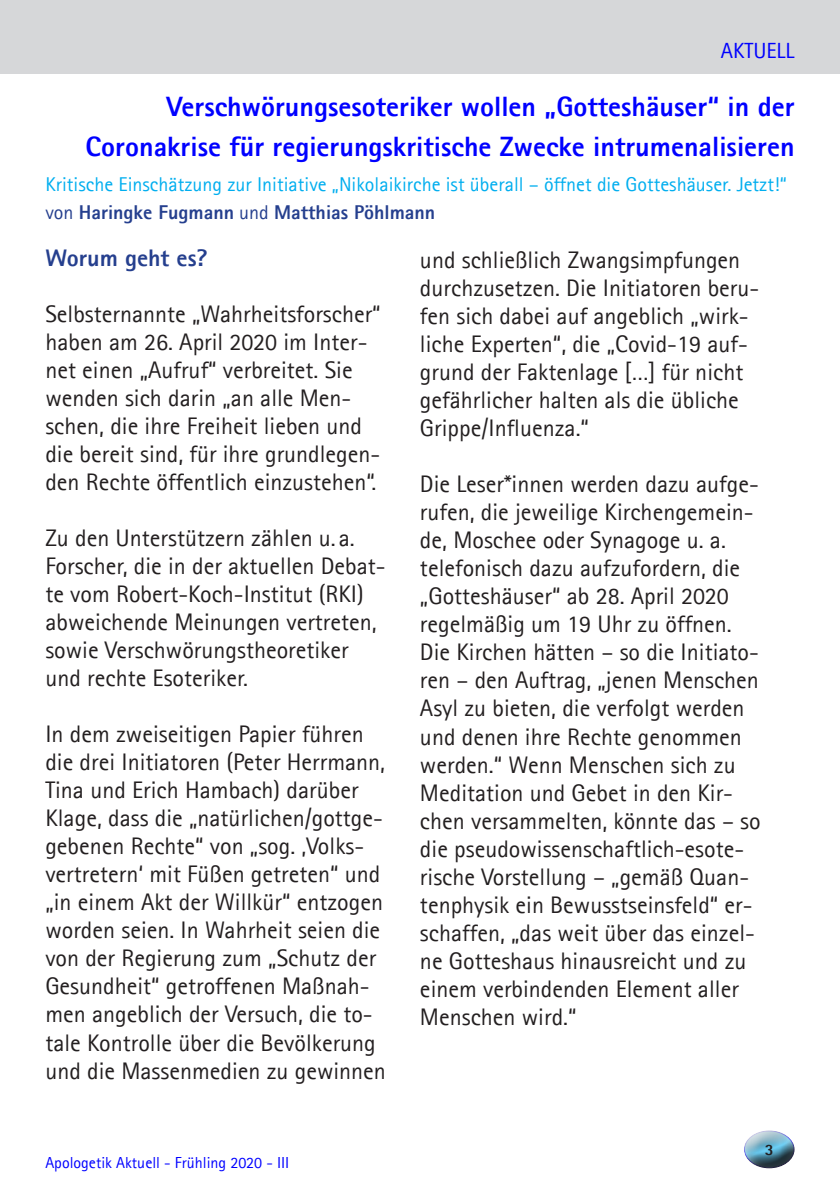
<style>
.page{position:relative;width:840px;height:1191px;background:#fff}
.page>*{position:absolute;margin:0;border:0;box-sizing:border-box;transform-origin:0 0}
.t1{font:800 28px "Agfa Rotis Sans Serif";color:#00f}
.Body_Text{font:24px/28px "Agfa Rotis Sans Serif";color:#231f20}
.t2{font:800 24px "Agfa Rotis Sans Serif";color:#253f8e}
.t3{font:22px "Agfa Rotis Sans Serif";color:#00f}
.t4{font:20px "Agfa Rotis Sans Serif";color:#00aeef}
.t5{font:800 20px "Agfa Rotis Sans Serif";color:#253f8e}
.t6{font:16px "Agfa Rotis Sans Serif";color:#00f}
.t7{font:800 16px "Agfa Rotis Sans Serif";color:#231f20}
.s1{font-weight:400}
</style>
<div class="page">
<div style="left:729px;top:1126px;width:65px;height:40px;background:#fff;opacity:.75"></div>
<div style="left:734px;top:1136px;width:60px;height:32px;background:#231f20;opacity:.75"></div>
<div style="left:0;top:0;width:839px;height:74px;background:#d6d7d9"></div>
<p class="t3" style="left:720px;top:37px;width:75px">AKTUELL</p>
<p class="t1" style="left:166px;top:88px;width:629px">Verschwörungsesoteriker wollen „Gotteshäuser“ in der</p>
<p class="t1" style="left:86px;top:128px;width:710px">Coronakrise für regierungskritische Zwecke intrumenalisieren</p>
<p class="t4" style="left:45px;top:173px;width:742px">Kritische Einschätzung zur Initiative „Nikolaikirche ist überall – öffnet die Gotteshäuser. Jetzt!“</p>
<p class="t5" style="left:45px;top:200px;width:391px"><span class="s1">von</span> Haringke Fugmann <span class="s1">und</span> Matthias Pöhlmann</p>
<p class="t2" style="left:45px;top:243px;width:164px">Worum geht es?</p>
<p class="Body_Text" style="left:45px;top:300px;width:336px">Selbsternannte „Wahrheitsforscher“ haben am 26. April 2020 im Inter&shy;net einen „Aufruf“ verbreitet. Sie wenden sich darin „an alle Men&shy;schen, die ihre Freiheit lieben und die bereit sind, für ihre grundlegen&shy;den Rechte öffentlich einzustehen“.</p>
<p class="Body_Text" style="left:45px;top:524px;width:341px">Zu den Unterstützern zählen u. a.<br>Forscher, die in der aktuellen Debat&shy;te vom Robert-Koch-Institut (RKI) abweichende Meinungen vertreten, sowie Verschwörungstheoretiker und rechte Esoteriker.</p>
<p class="Body_Text" style="left:45px;top:720px;width:342px">In dem zweiseitigen Papier führen die drei Initiatoren (Peter Herrmann, Tina und Erich Hambach) darüber Klage, dass die „natürlichen/gottge&shy;gebenen Rechte“ von „sog. ‚Volks&shy;vertretern‘ mit Füßen getreten“ und „in einem Akt der Willkür“ entzogen worden seien. In Wahrheit seien die von der Regierung zum „Schutz der Gesundheit“ getroffenen Maßnah&shy;men angeblich der Versuch, die to&shy;tale Kontrolle über die Bevölkerung und die Massenmedien zu gewinnen</p>
<p class="t6" style="left:45px;top:1153px;width:245px">Apologetik Aktuell - Frühling 2020 - III</p>
<p class="Body_Text" style="left:420px;top:246px;width:340px">und schließlich Zwangsimpfungen durchzusetzen. Die Initiatoren beru&shy;fen sich dabei auf angeblich „wirk&shy;liche Experten“, die „Covid-19 auf&shy;grund der Faktenlage […] für nicht gefährlicher halten als die übliche Grippe/Influenza.“</p>
<p class="Body_Text" style="left:420px;top:470px;width:342px">Die Leser*innen werden dazu aufge&shy;rufen, die jeweilige Kirchengemein&shy;de, Moschee oder Synagoge u. a. telefonisch dazu aufzufordern, die „Gotteshäuser“ ab 28. April 2020 regelmäßig um 19 Uhr zu öffnen.<br>Die Kirchen hätten – so die Initiato&shy;ren – den Auftrag, „jenen Menschen Asyl zu bieten, die verfolgt werden und denen ihre Rechte genommen werden.“ Wenn Menschen sich zu Meditation und Gebet in den Kir&shy;chen versammelten, könnte das – so die pseudowissenschaftlich-esote&shy;rische Vorstellung – „gemäß Quan&shy;tenphysik ein Bewusstseinsfeld“ er&shy;schaffen, „das weit über das einzel&shy;ne Gotteshaus hinausreicht und zu einem verbindenden Element aller Menschen wird.“</p>
<p class="t7" style="left:764px;top:1139px;width:10px">3</p>
</div>
